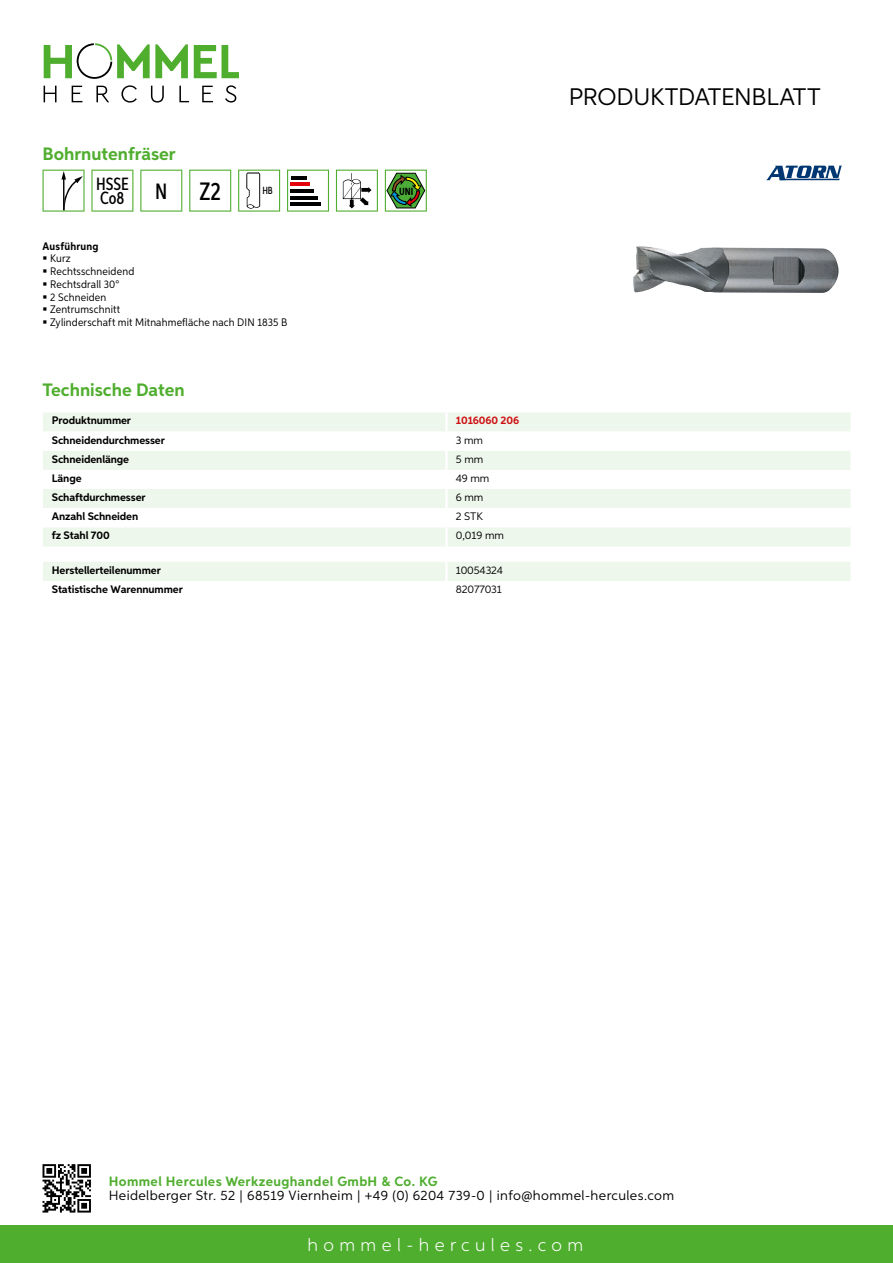
<style>
.page{position:relative;width:893px;height:1263px;background:#fff}
.page>*{position:absolute;margin:0;border:0;box-sizing:border-box;transform-origin:0 0}
.t1{font:500 25.2px "Aspira XX Nar";color:#000}
.t2{font:24px "Aspira";letter-spacing:-.01em;color:#000}
.t3{font:500 22.2px "Aspira XX Nar";color:#000}
.t4{font:700 18px "Aspira";color:#50ae2f}
.t5{font:300 18px "Aspira";letter-spacing:.3em;color:#fff}
.t6{font:500 17.85px/14.9px "Aspira XX Nar";color:#000}
.t7{font:13.5px "Aspira";letter-spacing:.03em;color:#000}
.t8{font:700 13.5px "Aspira";letter-spacing:.03em;color:#50ae2f}
.t9{font:700 10.95px "Aspira";letter-spacing:-.01em;color:#000}
.t10{font:10.95px/12.8px "Aspira Nar";letter-spacing:.015em;color:#000}
.t11{font:10.95px "Aspira";letter-spacing:-.01em;color:#000}
.t12{font:700 10.95px "Aspira";letter-spacing:-.01em;color:#cd1013}
.t13{font:700 10.95px "Aspira Nar";letter-spacing:.02em;color:#000}
.t14{font:700 10.35px "Aspira XX Nar";color:#000}
.t15{font:500 10.35px "Aspira XX Nar";color:#000}
</style>
<div class="page">
<div style="left:0;top:1226px;width:893px;height:37px;background:#50ae2f"></div>
<svg style="left:43px;top:1164px;width:48px;height:48px"></svg>
<svg style="left:194px;top:45px;width:45px;height:33px"></svg>
<svg style="left:44px;top:43px;width:144px;height:36px"></svg>
<svg style="left:44px;top:86px;width:13px;height:16px"></svg>
<svg style="left:72px;top:86px;width:10px;height:16px"></svg>
<svg style="left:96px;top:86px;width:13px;height:16px"></svg>
<svg style="left:121px;top:85px;width:16px;height:18px"></svg>
<svg style="left:151px;top:86px;width:13px;height:17px"></svg>
<svg style="left:179px;top:86px;width:10px;height:16px"></svg>
<svg style="left:202px;top:86px;width:11px;height:16px"></svg>
<svg style="left:225px;top:85px;width:11px;height:18px"></svg>
<svg style="left:43px;top:412px;width:807px;height:134px;fill:#eef7eb"></svg>
<svg style="left:43px;top:432px;width:807px;height:95px"></svg>
<hr style="left:445px;top:412px;width:3px;height:20px;background:#fff">
<hr style="left:445px;top:432px;width:3px;height:19px;background:#fff">
<hr style="left:445px;top:451px;width:3px;height:19px;background:#fff">
<hr style="left:445px;top:470px;width:3px;height:19px;background:#fff">
<hr style="left:445px;top:489px;width:3px;height:19px;background:#fff">
<hr style="left:445px;top:508px;width:3px;height:19px;background:#fff">
<hr style="left:445px;top:527px;width:3px;height:19px;background:#fff">
<div style="left:43px;top:562px;width:807px;height:19px;background:#eef7eb"></div>
<svg style="left:43px;top:170px;width:42px;height:42px"></svg>
<svg style="left:91px;top:170px;width:42px;height:42px"></svg>
<svg style="left:140px;top:170px;width:42px;height:42px"></svg>
<svg style="left:189px;top:170px;width:42px;height:42px"></svg>
<svg style="left:238px;top:170px;width:42px;height:42px"></svg>
<svg style="left:287px;top:170px;width:42px;height:42px"></svg>
<hr style="left:291px;top:176px;width:15px;height:3px;background:#000">
<hr style="left:291px;top:183px;width:19px;height:3px;background:#e3000b">
<hr style="left:291px;top:189px;width:23px;height:3px;background:#000">
<hr style="left:291px;top:196px;width:27px;height:3px;background:#000">
<hr style="left:291px;top:203px;width:30px;height:3px;background:#000">
<svg style="left:336px;top:170px;width:42px;height:42px"></svg>
<svg style="left:385px;top:170px;width:42px;height:42px"></svg>
<img style="left:633px;top:246px;width:206px;height:47px">
<svg style="left:766px;top:166px;width:76px;height:14px"></svg>
<h3 class="t4" style="left:43px;top:142px;width:135px">Bohrnutenfräser</h3>
<h3 class="t6" style="left:96px;top:176px;width:34px">HSSE<br>Co8</h3>
<h3 class="t3" style="left:155px;top:178px;width:14px">N</h3>
<h1 class="t1" style="left:200px;top:176px;width:23px">Z2</h1>
<p class="t15" style="left:262px;top:185px;width:12px">HB</p>
<p class="t14" style="left:399px;top:185px;width:16px">UNI</p>
<p class="t13" style="left:43px;top:239px;width:58px">Ausführung</p>
<p class="t10" style="left:50px;top:252px;width:239px">Kurz<br>Rechtsschneidend<br>Rechtsdrall 30°<br>2 Schneiden<br>Zentrumschnitt<br>Zylinderschaft mit Mitnahmefläche nach DIN 1835 B</p>
<h3 class="t4" style="left:43px;top:378px;width:144px">Technische Daten</h3>
<p class="t9" style="left:52px;top:414px;width:81px">Produktnummer</p>
<p class="t12" style="left:456px;top:414px;width:65px">1016060 206</p>
<p class="t9" style="left:52px;top:433px;width:115px">Schneidendurchmesser</p>
<p class="t11" style="left:456px;top:433px;width:29px">3 mm</p>
<p class="t9" style="left:52px;top:452px;width:79px">Schneidenlänge</p>
<p class="t11" style="left:456px;top:452px;width:29px">5 mm</p>
<p class="t9" style="left:52px;top:471px;width:31px">Länge</p>
<p class="t11" style="left:456px;top:471px;width:35px">49 mm</p>
<p class="t9" style="left:52px;top:490px;width:95px">Schaftdurchmesser</p>
<p class="t11" style="left:456px;top:490px;width:29px">6 mm</p>
<p class="t9" style="left:52px;top:510px;width:88px">Anzahl Schneiden</p>
<p class="t11" style="left:456px;top:510px;width:22px">2 STK</p>
<p class="t9" style="left:52px;top:529px;width:59px">fz Stahl 700</p>
<p class="t11" style="left:456px;top:529px;width:50px">0,019 mm</p>
<p class="t9" style="left:52px;top:563px;width:111px">Herstellerteilenummer</p>
<p class="t11" style="left:456px;top:563px;width:49px">10054324</p>
<p class="t9" style="left:52px;top:582px;width:132px">Statistische Warennummer</p>
<p class="t11" style="left:456px;top:582px;width:48px">82077031</p>
<h2 class="t2" style="left:569px;top:82px;width:253px">Produktdatenblatt</h2>
<p class="t8" style="left:109px;top:1172px;width:330px">Hommel Hercules Werkzeughandel GmbH &amp; Co. KG</p>
<p class="t7" style="left:109px;top:1187px;width:567px">Heidelberger Str. 52 | 68519 Viernheim | +49 (0) 6204 739-0 | info@hommel-hercules.com</p>
<h3 class="t5" style="left:307px;top:1234px;width:277px">hommel-hercules.com</h3>
</div>
